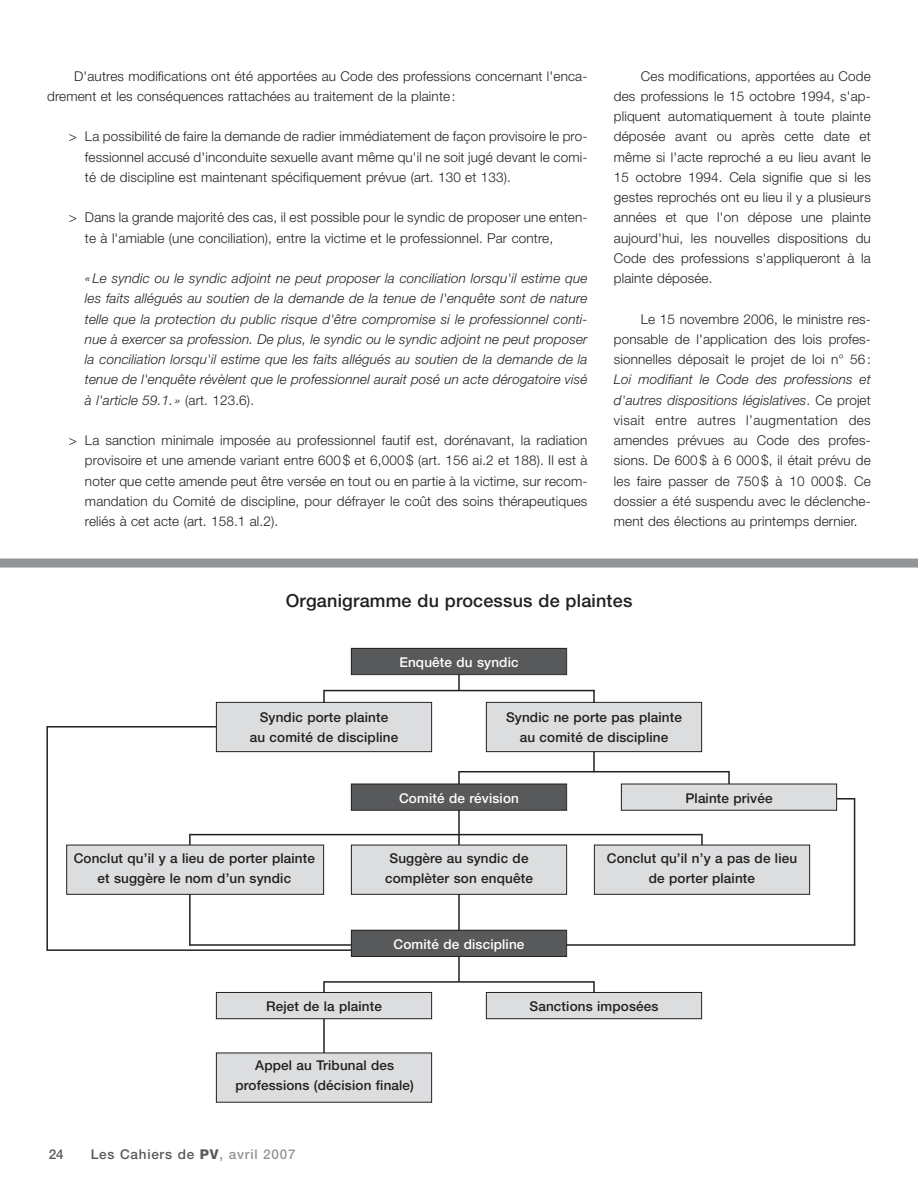
<style>
.page{position:relative;width:918px;height:1188px;background:#fff}
.page>*{position:absolute;margin:0;border:0;box-sizing:border-box;transform-origin:0 0}
.t1{font:500 18px "Helvetica Neue";letter-spacing:.01em;color:#231f20}
.t2{font:300 13.5px/20.2px "Helvetica Neue";letter-spacing:.01em;color:#231f20;text-align:justify}
.t3{font:italic 300 13.5px/20.2px "Helvetica Neue";letter-spacing:.01em;color:#231f20;text-align:justify}
.t4{font:500 13.5px/20.2px "Helvetica Neue";letter-spacing:.01em;color:#231f20;text-align:center}
.t5{font:500 13.5px "Helvetica Neue";letter-spacing:.01em;color:#fff}
.t6{font:500 13.5px "Helvetica Neue";letter-spacing:.055em;color:#58595b}
.s1{font-style:normal}
.s2{font-style:italic}
.s3{font-weight:800}
.s4{color:#939598}
</style>
<div class="page">
<svg style="left:458px;top:675px;width:2px;height:15px"></svg>
<svg style="left:728px;top:771px;width:2px;height:13px"></svg>
<svg style="left:701px;top:834px;width:2px;height:11px"></svg>
<svg style="left:323px;top:690px;width:2px;height:12px"></svg>
<hr style="left:324px;top:690px;width:271px;height:1px;background:#231f20">
<hr style="left:593px;top:690px;width:2px;height:82px;background:#231f20">
<hr style="left:459px;top:771px;width:270px;height:1px;background:#231f20">
<hr style="left:47px;top:726px;width:295px;height:2px;background:#231f20">
<hr style="left:458px;top:771px;width:2px;height:211px;background:#231f20">
<svg style="left:837px;top:798px;width:17px;height:2px"></svg>
<hr style="left:189px;top:944px;width:666px;height:2px;background:#231f20">
<hr style="left:47px;top:949px;width:510px;height:2px;background:#231f20">
<hr style="left:854px;top:798px;width:1px;height:147px;background:#231f20">
<hr style="left:324px;top:981px;width:270px;height:2px;background:#231f20">
<hr style="left:323px;top:981px;width:2px;height:106px;background:#231f20">
<hr style="left:593px;top:981px;width:2px;height:21px;background:#231f20">
<hr style="left:190px;top:834px;width:512px;height:1px;background:#231f20">
<hr style="left:189px;top:834px;width:2px;height:112px;background:#231f20">
<hr style="left:46px;top:726px;width:2px;height:225px;background:#231f20">
<div style="left:217px;top:703px;width:214px;height:48px;background:#dcddde"></div>
<div style="left:216px;top:702px;width:216px;height:50px;border:1px solid #231f20"></div>
<div style="left:217px;top:1053px;width:214px;height:49px;background:#dcddde"></div>
<div style="left:216px;top:1053px;width:216px;height:50px;border:1px solid #231f20"></div>
<div style="left:352px;top:845px;width:214px;height:49px;background:#dcddde"></div>
<div style="left:351px;top:845px;width:216px;height:50px;border:1px solid #231f20"></div>
<div style="left:595px;top:845px;width:214px;height:49px;background:#dcddde"></div>
<div style="left:594px;top:845px;width:216px;height:50px;border:1px solid #231f20"></div>
<div style="left:67px;top:845px;width:256px;height:49px;background:#dcddde"></div>
<div style="left:66px;top:845px;width:258px;height:50px;border:1px solid #231f20"></div>
<div style="left:487px;top:703px;width:214px;height:48px;background:#dcddde"></div>
<div style="left:486px;top:702px;width:216px;height:50px;border:1px solid #231f20"></div>
<div style="left:352px;top:649px;width:214px;height:25px;background:#58595b"></div>
<div style="left:351px;top:648px;width:216px;height:27px;border:1px solid #231f20"></div>
<div style="left:352px;top:784px;width:214px;height:26px;background:#58595b"></div>
<div style="left:351px;top:784px;width:216px;height:27px;border:1px solid #231f20"></div>
<div style="left:622px;top:784px;width:214px;height:26px;background:#dcddde"></div>
<div style="left:621px;top:784px;width:216px;height:27px;border:1px solid #231f20"></div>
<div style="left:487px;top:993px;width:214px;height:25px;background:#dcddde"></div>
<div style="left:486px;top:992px;width:216px;height:27px;border:1px solid #231f20"></div>
<div style="left:352px;top:931px;width:214px;height:25px;background:#58595b"></div>
<div style="left:351px;top:930px;width:216px;height:27px;border:1px solid #231f20"></div>
<div style="left:217px;top:993px;width:214px;height:25px;background:#dcddde"></div>
<div style="left:216px;top:992px;width:216px;height:27px;border:1px solid #231f20"></div>
<div style="left:0;top:559px;width:918px;height:9px;background:#939598"></div>
<p class="t2" style="left:47px;top:67px;width:542px;text-indent:27px">D'autres modifications ont été apportées au Code des professions concernant l'enca&shy;drement et les conséquences rattachées au traitement de la plainte:</p>
<p class="t2" style="left:85px;top:128px;width:504px;text-indent:-16px">&gt; La possibilité de faire la demande de radier immédiatement de façon provisoire le pro&shy;fessionnel accusé d'inconduite sexuelle avant même qu'il ne soit jugé devant le comi&shy;té de discipline est maintenant spécifiquement prévue (art. 130 et 133).</p>
<p class="t2" style="left:85px;top:209px;width:504px;text-indent:-16px">&gt; Dans la grande majorité des cas, il est possible pour le syndic de proposer une enten&shy;te à l'amiable (une conciliation), entre la victime et le professionnel. Par contre,</p>
<p class="t3" style="left:85px;top:269px;width:504px">«Le syndic ou le syndic adjoint ne peut proposer la conciliation lorsqu'il estime que les faits allégués au soutien de la demande de la tenue de l'enquête sont de nature telle que la protection du public risque d'être compromise si le professionnel conti&shy;nue à exercer sa profession. De plus, le syndic ou le syndic adjoint ne peut proposer la conciliation lorsqu'il estime que les faits allégués au soutien de la demande de la tenue de l'enquête révèlent que le professionnel aurait posé un acte dérogatoire visé à l'article 59.1.» <span class="s1">(art. 123.6).</span></p>
<p class="t2" style="left:85px;top:431px;width:504px;text-indent:-16px">&gt; La sanction minimale imposée au professionnel fautif est, dorénavant, la radiation provisoire et une amende variant entre 600$ et 6,000$ (art. 156 ai.2 et 188). Il est à noter que cette amende peut être versée en tout ou en partie à la victime, sur recom&shy;mandation du Comité de discipline, pour défrayer le coût des soins thérapeutiques reliés à cet acte (art. 158.1 al.2).</p>
<p class="t2" style="left:614px;top:67px;width:258px;text-indent:27px">Ces modifications, apportées au Code des professions le 15 octobre 1994, s'ap&shy;pliquent automatiquement à toute plainte déposée avant ou après cette date et même si l'acte reproché a eu lieu avant le 15 octobre 1994. Cela signifie que si les gestes reprochés ont eu lieu il y a plusieurs années et que l'on dépose une plainte aujourd'hui, les nouvelles dispositions du Code des professions s'appliqueront à la plainte déposée.</p>
<p class="t2" style="left:614px;top:310px;width:258px;text-indent:27px">Le 15 novembre 2006, le ministre res&shy;ponsable de l'application des lois profes&shy;sionnelles déposait le projet de loi n° 56:</p>
<p class="t2" style="left:614px;top:371px;width:258px"><span class="s2">Loi modifiant le Code des professions et d'autres dispositions législatives</span>. Ce projet visait entre autres l’augmentation des amendes prévues au Code des profes&shy;sions. De 600$ à 6 000$, il était prévu de les faire passer de 750$ à 10 000$. Ce dossier a été suspendu avec le déclenche&shy;ment des élections au printemps dernier.</p>
<h1 class="t1" style="left:286px;top:594px;width:348px">Organigramme du processus de plaintes</h1>
<p class="t5" style="left:399px;top:657px;width:121px">Enquête du syndic</p>
<p class="t4" style="left:250px;top:708px;width:150px">Syndic porte plainte<br>au comité de discipline</p>
<p class="t4" style="left:506px;top:708px;width:177px">Syndic ne porte pas plainte au comité de discipline</p>
<p class="t5" style="left:399px;top:793px;width:121px">Comité de révision</p>
<p class="t4" style="left:685px;top:789px;width:89px">Plainte privée</p>
<p class="t4" style="left:74px;top:849px;width:243px">Conclut qu’il y a lieu de porter plainte et suggère le nom d’un syndic</p>
<p class="t4" style="left:607px;top:849px;width:192px">Conclut qu’il n’y a pas de lieu de porter plainte</p>
<p class="t4" style="left:385px;top:849px;width:149px">Suggère au syndic de complèter son enquête</p>
<p class="t5" style="left:394px;top:939px;width:132px">Comité de discipline</p>
<p class="t4" style="left:266px;top:997px;width:117px">Rejet de la plainte</p>
<p class="t4" style="left:530px;top:997px;width:130px">Sanctions imposées</p>
<p class="t4" style="left:235px;top:1056px;width:180px">Appel au Tribunal des professions (décision finale)</p>
<p class="t6" style="left:49px;top:1149px;width:17px">24</p>
<p class="t6" style="left:91px;top:1149px;width:206px">Les Cahiers de <span class="s3">PV</span><span class="s4">, avril 2007</span></p>
</div>
